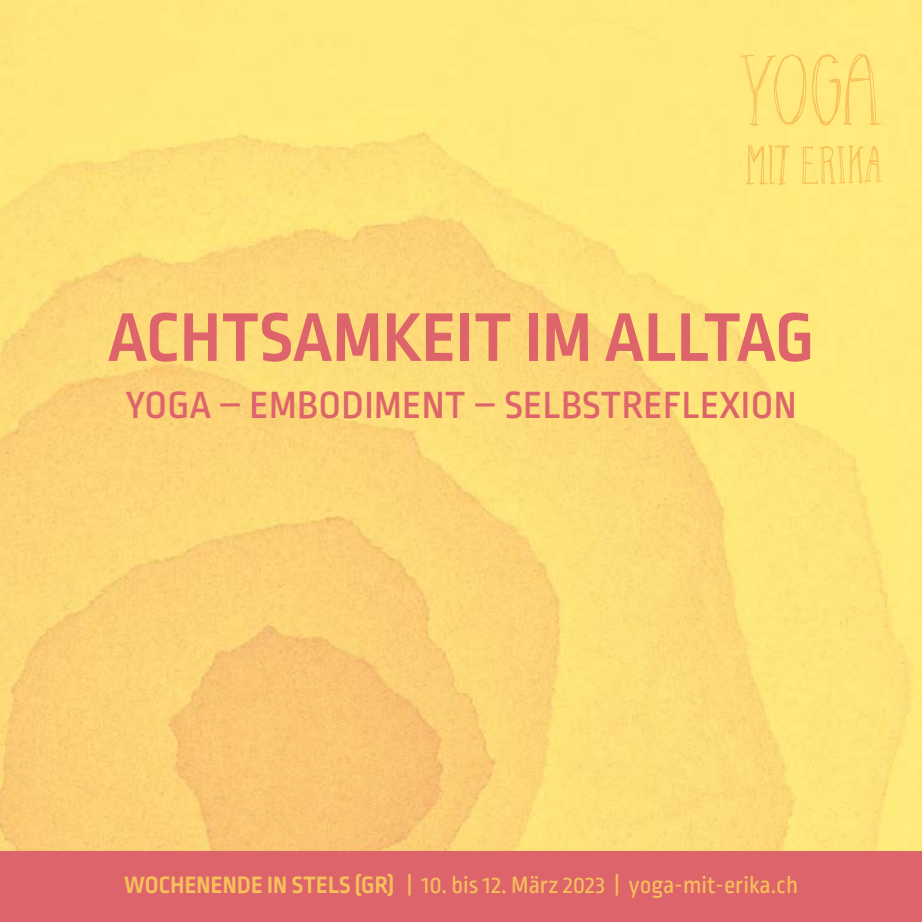
<style>
.page{position:relative;width:922px;height:922px;background:#fff}
.page>*{position:absolute;margin:0;border:0;box-sizing:border-box;transform-origin:0 0}
.t1{font:700 72.5px "Ropa Sans Pro";letter-spacing:.01em;color:#de646b}
.t2{font:500 40px "Ropa Sans Pro";letter-spacing:.01em;color:#de646b}
.t3{font:25px "Ropa Sans Pro";color:#f7c15a}
.s1{font-weight:700}
</style>
<div class="page">
<img style="left:0;top:0;width:921px;height:850px">
<svg style="left:801px;top:145px;width:80px;height:39px;background:#fce175"></svg>
<svg style="left:746px;top:144px;width:43px;height:41px;background:#fcdf74"></svg>
<svg style="left:740px;top:53px;width:139px;height:73px;background:#fde377"></svg>
<div style="left:0;top:850px;width:921px;height:71px;background:#de646b"></div>
<p class="t1" style="left:108px;top:296px;width:707px">ACHTSAMKEIT IM ALLTAG</p>
<p class="t2" style="left:125px;top:383px;width:672px">YOGA – EMBODIMENT – SELBSTREFLEXION</p>
<p class="t3" style="left:124px;top:871px;width:675px"><span class="s1">WOCHENENDE IN STELS (GR)</span> | 10. bis 12. März 2023 | yoga-mit-erika.ch</p>
</div>
